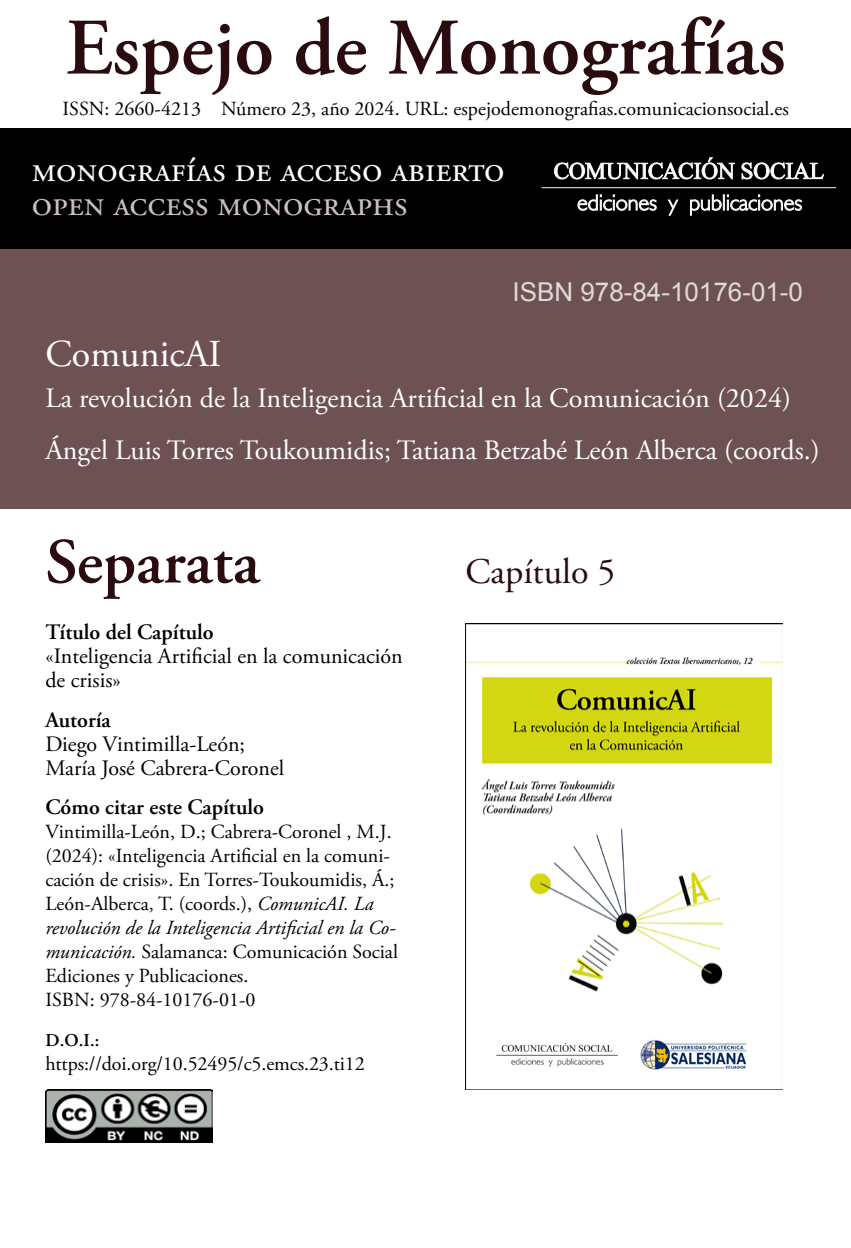
<style>
.page{position:relative;width:851px;height:1248px;background:#fff}
.page>*{position:absolute;margin:0;border:0;box-sizing:border-box;transform-origin:0 0}
.t1{font:600 80px "Adobe Garamond Pro";color:#2a0c0e}
.t2{font:600 64px "Adobe Garamond Pro";color:#2a0c0e}
.t3{font:38px "Adobe Garamond Pro";color:#fff}
.t4{font:36px "Adobe Garamond Pro";color:#fff}
.t5{font:36px "Adobe Garamond Pro";color:#cbbfc0}
.t6{font:36px "Adobe Garamond Pro";color:#2a0c0e}
.t7{font:28px "Adobe Garamond Pro";color:#fff}
.t8{font:26px "Arial";color:#e0d9d9}
.t9{font:22px/24px "Adobe Garamond Pro";color:#000}
.t10{font:600 22px "Adobe Garamond Pro";color:#000}
.body{font:20px/24px "Adobe Garamond Pro";color:#000}
.t11{font:600 18px "Adobe Garamond Pro";color:#000}
.s1{font-style:italic}
</style>
<div class="page">
<img style="left:465px;top:623px;width:317px;height:466px">
<div style="left:0;top:129px;width:850px;height:120px;background:#000"></div>
<svg style="left:554px;top:157px;width:269px;height:22px"></svg>
<hr style="left:541px;top:187px;width:294px;height:1px;background:#f6f6f6">
<svg style="left:577px;top:194px;width:224px;height:21px"></svg>
<div style="left:0;top:249px;width:850px;height:259px;background:#6e5253"></div>
<img style="left:45px;top:1089px;width:167px;height:53px">
<p class="t1" style="left:66px;top:2px;width:721px">Espejo de Monografías</p>
<p class="body" style="left:63px;top:98px;width:727px">ISSN: 2660-4213 Número 23, año 2024. URL: espejodemonografias.comunicacionsocial.es</p>
<p class="t4" style="left:32px;top:148px;width:474px">monografías de acceso abierto</p>
<p class="t5" style="left:32px;top:182px;width:377px">open access monographs</p>
<p class="t3" style="left:45px;top:331px;width:177px">ComunicAI</p>
<p class="t8" style="left:512px;top:275px;width:292px">ISBN 978-84-10176-01-0</p>
<p class="t7" style="left:45px;top:381px;width:747px">La revolución de la Inteligencia Artificial en la Comunicación (2024)</p>
<p class="t7" style="left:45px;top:433px;width:775px">Ángel Luis Torres Toukoumidis; Tatiana Betzabé León Alberca (coords.)</p>
<p class="t2" style="left:45px;top:525px;width:216px">Separata</p>
<p class="t10" style="left:45px;top:619px;width:170px">Título del Capítulo</p>
<p class="t9" style="left:45px;top:645px;width:359px">«Inteligencia Artificial en la comunicación de crisis»</p>
<p class="t10" style="left:45px;top:707px;width:67px">Autoría</p>
<p class="t9" style="left:45px;top:732px;width:201px">Diego Vintimilla-León;</p>
<p class="t9" style="left:45px;top:756px;width:240px">María José Cabrera-Coronel</p>
<p class="t10" style="left:45px;top:794px;width:220px">Cómo citar este Capítulo</p>
<p class="body" style="left:45px;top:820px;width:354px">Vintimilla-León, D.; Cabrera-Coronel , M.J. (2024): «Inteligencia Artificial en la comuni&shy;cación de crisis». En Torres-Toukoumidis, Á.; León-Alberca, T. (coords.), <span class="s1">ComunicAI. La revolución de la Inteligencia Artificial en la Co&shy;municación.</span> Salamanca: Comunicación Social Ediciones y Publicaciones.</p>
<p class="body" style="left:45px;top:988px;width:211px">ISBN: 978-84-10176-01-0</p>
<p class="t11" style="left:45px;top:1029px;width:55px">D.O.I.:</p>
<p class="body" style="left:45px;top:1051px;width:321px">https://doi.org/10.52495/c5.emcs.23.ti12</p>
<p class="t6" style="left:465px;top:550px;width:151px">Capítulo 5</p>
</div>
